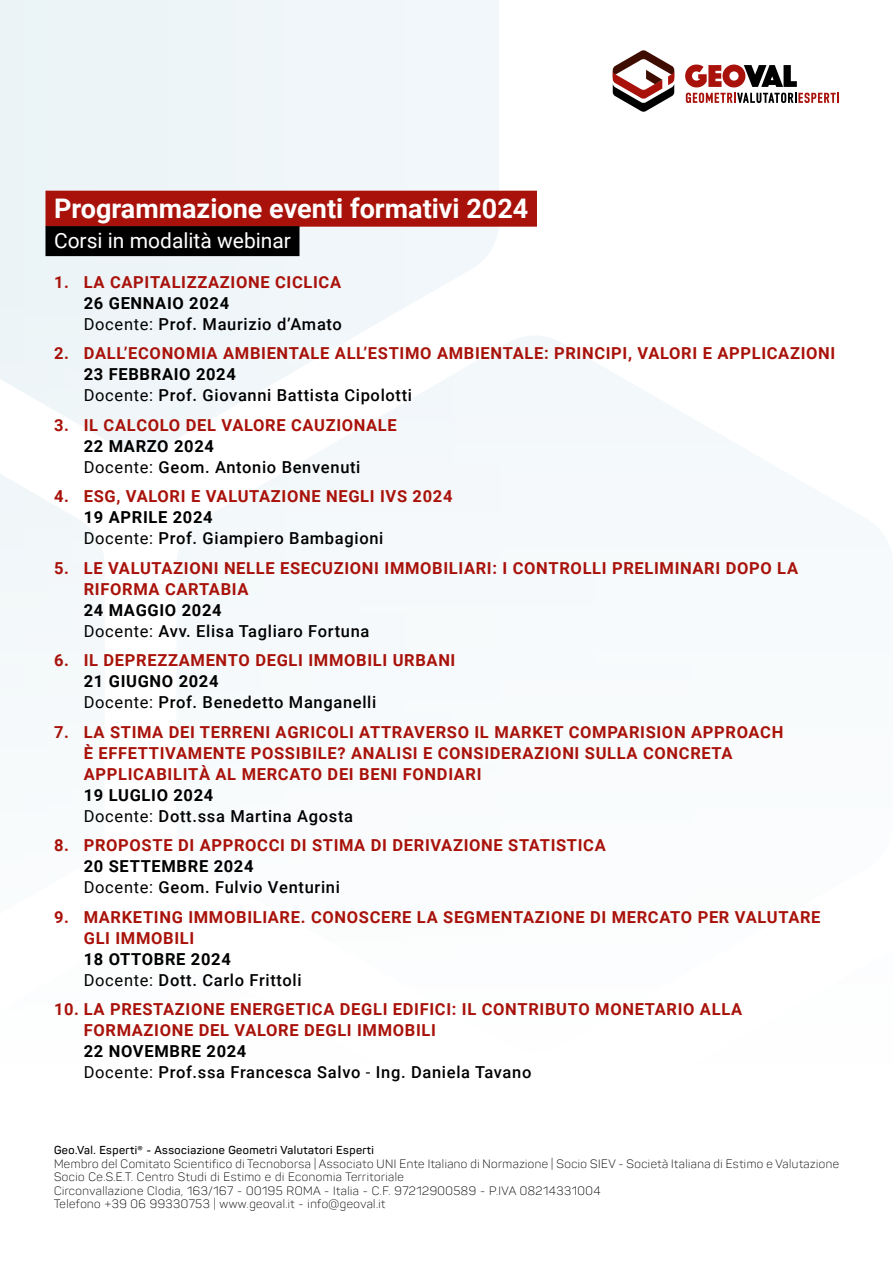
<style>
.page{position:relative;width:893px;height:1263px;background:#fff}
.page>*{position:absolute;margin:0;border:0;box-sizing:border-box;transform-origin:0 0}
.t1{font:700 27px "Roboto";color:#fff}
.t2{font:21px "Roboto";color:#fff}
.t3{font:700 16.5px/21px "Roboto";letter-spacing:.04em;color:#a8120a}
.t4{font:300 12px "Panton";letter-spacing:.04em;color:#000}
.t5{font:600 11.4px "Panton";letter-spacing:.04em;color:#000}
.s1{color:#000}
.s2{font-weight:400;color:#000}
.s3{font-weight:500;color:#000}
</style>
<div class="page">
<svg style="left:0;top:0;width:839px;height:205px"></svg>
<svg style="left:613px;top:50px;width:61px;height:62px"></svg>
<svg style="left:685px;top:65px;width:112px;height:22px"></svg>
<svg style="left:686px;top:93px;width:153px;height:10px"></svg>
<div style="left:45px;top:191px;width:492px;height:36px;background:#a8120a"></div>
<div style="left:45px;top:226px;width:254px;height:30px;background:#000"></div>
<p class="t1" style="left:54px;top:190px;width:476px">Programmazione eventi formativi 2024</p>
<p class="t2" style="left:54px;top:225px;width:239px">Corsi in modalità webinar</p>
<p class="t3" style="left:84px;top:271px;width:260px;text-indent:-30px">1. LA CAPITALIZZAZIONE CICLICA<br><span class="s1">26 GENNAIO 2024<br></span><span class="s2">Docente:</span> <span class="s3">Prof. Maurizio d’Amato</span></p>
<p class="t3" style="left:84px;top:342px;width:753px;text-indent:-30px">2. DALL’ECONOMIA AMBIENTALE ALL’ESTIMO AMBIENTALE: PRINCIPI, VALORI E APPLICAZIONI<br><span class="s1">23 FEBBRAIO 2024<br></span><span class="s2">Docente:</span> <span class="s3">Prof. Giovanni Battista Cipolotti</span></p>
<p class="t3" style="left:84px;top:414px;width:315px;text-indent:-30px">3. IL CALCOLO DEL VALORE CAUZIONALE<br><span class="s1">22 MARZO 2024<br></span><span class="s2">Docente:</span> <span class="s3">Geom. Antonio Benvenuti</span></p>
<p class="t3" style="left:84px;top:485px;width:370px;text-indent:-30px">4. ESG, VALORI E VALUTAZIONE NEGLI IVS 2024<br><span class="s1">19 APRILE 2024<br></span><span class="s2">Docente:</span> <span class="s3">Prof. Giampiero Bambagioni</span></p>
<p class="t3" style="left:84px;top:557px;width:716px;text-indent:-30px">5. LE VALUTAZIONI NELLE ESECUZIONI IMMOBILIARI: I CONTROLLI PRELIMINARI DOPO LA RIFORMA CARTABIA<br><span class="s1">24 MAGGIO 2024<br></span><span class="s2">Docente:</span> <span class="s3">Avv. Elisa Tagliaro Fortuna</span></p>
<p class="t3" style="left:84px;top:649px;width:373px;text-indent:-30px">6. IL DEPREZZAMENTO DEGLI IMMOBILI URBANI<br><span class="s1">21 GIUGNO 2024<br></span><span class="s2">Docente:</span> <span class="s3">Prof. Benedetto Manganelli</span></p>
<p class="t3" style="left:84px;top:721px;width:701px;text-indent:-30px">7. LA STIMA DEI TERRENI AGRICOLI ATTRAVERSO IL MARKET COMPARISION APPROACH È EFFETTIVAMENTE POSSIBILE? ANALISI E CONSIDERAZIONI SULLA CONCRETA APPLICABILITÀ AL MERCATO DEI BENI FONDIARI<br><span class="s1">19 LUGLIO 2024<br></span><span class="s2">Docente:</span> <span class="s3">Dott.ssa Martina Agosta</span></p>
<p class="t3" style="left:84px;top:834px;width:524px;text-indent:-30px">8. PROPOSTE DI APPROCCI DI STIMA DI DERIVAZIONE STATISTICA<br><span class="s1">20 SETTEMBRE 2024<br></span><span class="s2">Docente:</span> <span class="s3">Geom. Fulvio Venturini</span></p>
<p class="t3" style="left:84px;top:906px;width:738px;text-indent:-30px">9. MARKETING IMMOBILIARE. CONOSCERE LA SEGMENTAZIONE DI MERCATO PER VALUTARE GLI IMMOBILI<br><span class="s1">18 OTTOBRE 2024<br></span><span class="s2">Docente:</span> <span class="s3">Dott. Carlo Frittoli</span></p>
<p class="t3" style="left:84px;top:998px;width:660px;text-indent:-30px">10. LA PRESTAZIONE ENERGETICA DEGLI EDIFICI: IL CONTRIBUTO MONETARIO ALLA FORMAZIONE DEL VALORE DEGLI IMMOBILI<br><span class="s1">22 NOVEMBRE 2024<br></span><span class="s2">Docente:</span> <span class="s3">Prof.ssa Francesca Salvo</span> <span class="s2">-</span> <span class="s3">Ing. Daniela Tavano</span></p>
<p class="t5" style="left:54px;top:1143px;width:322px">Geo.Val. Esperti® - Associazione Geometri Valutatori Esperti</p>
<p class="t4" style="left:54px;top:1156px;width:786px">Membro del Comitato Scientifico di Tecnoborsa | Associato UNI Ente Italiano di Normazione | Socio SIEV - Società Italiana di Estimo e Valutazione</p>
<p class="t4" style="left:54px;top:1170px;width:351px">Socio Ce.S.E.T. Centro Studi di Estimo e di Economia Territoriale</p>
<p class="t4" style="left:54px;top:1183px;width:548px">Circonvallazione Clodia, 163/167 - 00195 ROMA - Italia - C.F. 97212900589 - P.IVA 08214331004</p>
<p class="t4" style="left:54px;top:1197px;width:333px">Telefono +39 06 99330753 | www.geoval.it - info@geoval.it</p>
</div>
